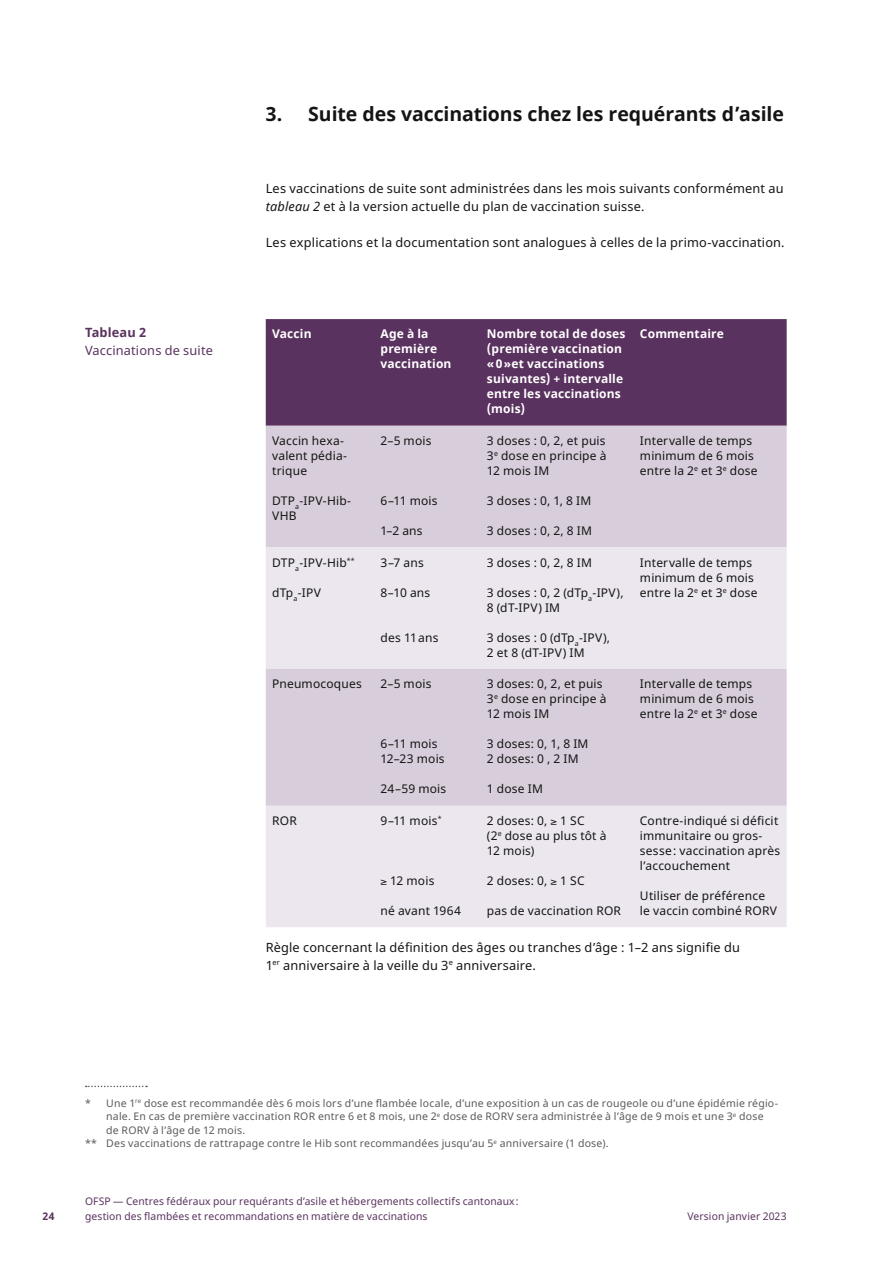
<style>
.page{position:relative;width:893px;height:1263px;background:#fff}
.page>*{position:absolute;margin:0;border:0;box-sizing:border-box;transform-origin:0 0}
.t1{font:700 19.5px "Noto Sans";letter-spacing:-.005em;color:#131413}
.t2{font:12.75px/18px "Noto Sans";letter-spacing:.015em;color:#131413}
.t3{font:12.75px "Noto Sans";letter-spacing:.01em;color:#5a325f}
.t4{font:700 12.75px "Noto Sans";letter-spacing:.01em;color:#5a325f}
.t5{font:12px/15px "Noto Sans";letter-spacing:.015em;color:#131413}
.t6{font:700 12px/15px "Noto Sans";letter-spacing:.015em;color:#fff}
.t7{font:10.5px "Noto Sans";letter-spacing:.02em;color:#5a5a5a}
.t8{font:10.5px/15px "Noto Sans";letter-spacing:.01em;color:#5a325f}
.t9{font:700 10.5px "Noto Sans";color:#5a325f}
.s1{font-style:italic}
</style>
<div class="page">
<svg style="left:86px;top:1086px;width:61px;height:1px"></svg>
<div style="left:266px;top:319px;width:521px;height:107px;background:#5a325f"></div>
<div style="left:266px;top:426px;width:521px;height:121px;background:#d8cedb"></div>
<svg style="left:266px;top:547px;width:521px;height:380px;background:#e4dee7"></svg>
<p class="t4" style="left:85px;top:323px;width:63px">Tableau 2</p>
<p class="t3" style="left:85px;top:341px;width:129px">Vaccinations de suite</p>
<h1 class="t1" style="left:266px;top:100px;width:520px">3. Suite des vaccinations chez les requérants dʼasile</h1>
<p class="t2" style="left:266px;top:180px;width:519px">Les vaccinations de suite sont administrées dans les mois suivants conformément au <span class="s1">tableau 2</span> et à la version actuelle du plan de vaccination suisse.</p>
<p class="t2" style="left:266px;top:234px;width:520px">Les explications et la documentation sont analogues à celles de la primo-vaccination.</p>
<p class="t6" style="left:272px;top:327px;width:41px">Vaccin</p>
<p class="t6" style="left:381px;top:327px;width:72px">Age à la première vaccination</p>
<p class="t6" style="left:487px;top:327px;width:140px">Nombre total de doses (première vaccination «0»et vaccinations suivantes) + intervalle entre les vaccinations (mois)</p>
<p class="t6" style="left:640px;top:327px;width:85px">Commentaire</p>
<p class="t5" style="left:272px;top:433px;width:76px">Vaccin hexa&shy;valent pédia&shy;trique</p>
<p class="t5" style="left:272px;top:493px;width:80px">DTP<sub>a</sub>-IPV-Hib-<br>VHB</p>
<p class="t5" style="left:487px;top:433px;width:121px;text-align:justify">3 doses : 0, 2, et puis 3<sup>e</sup> dose en principe à 12 mois IM</p>
<p class="t5" style="left:487px;top:493px;width:106px">3 doses : 0, 1, 8 IM</p>
<p class="t5" style="left:487px;top:523px;width:107px">3 doses : 0, 2, 8 IM</p>
<p class="t5" style="left:640px;top:433px;width:119px">Intervalle de temps minimum de 6 mois entre la 2<sup>e</sup> et 3<sup>e</sup> dose</p>
<p class="t5" style="left:381px;top:433px;width:52px">2–5 mois</p>
<p class="t5" style="left:381px;top:493px;width:58px">6–11 mois</p>
<p class="t5" style="left:381px;top:523px;width:44px">1–2 ans</p>
<p class="t5" style="left:272px;top:555px;width:84px">DTP<sub>a</sub>-IPV-Hib<sup>**</sup></p>
<p class="t5" style="left:272px;top:585px;width:50px">dTp<sub>a</sub>-IPV</p>
<p class="t5" style="left:381px;top:555px;width:45px">3–7 ans</p>
<p class="t5" style="left:381px;top:585px;width:51px">8–10 ans</p>
<p class="t5" style="left:381px;top:630px;width:59px">des 11ans</p>
<p class="t5" style="left:272px;top:677px;width:91px">Pneumocoques</p>
<p class="t5" style="left:381px;top:677px;width:52px">2–5 mois</p>
<p class="t5" style="left:381px;top:737px;width:66px">6–11 mois<br>12–23 mois</p>
<p class="t5" style="left:381px;top:782px;width:67px">24–59 mois</p>
<p class="t5" style="left:487px;top:555px;width:107px">3 doses : 0, 2, 8 IM</p>
<p class="t5" style="left:487px;top:585px;width:138px">3 doses : 0, 2 (dTp<sub>a</sub>-IPV),<br>8 (dT-IPV) IM</p>
<p class="t5" style="left:487px;top:630px;width:125px">3 doses : 0 (dTp<sub>a</sub>-IPV),<br>2 et 8 (dT-IPV) IM</p>
<p class="t5" style="left:487px;top:677px;width:121px">3 doses: 0, 2, et puis<br>3<sup>e</sup> dose en principe à<br>12 mois IM</p>
<p class="t5" style="left:487px;top:737px;width:103px">3 doses: 0, 1, 8 IM<br>2 doses: 0 , 2 IM</p>
<p class="t5" style="left:487px;top:782px;width:58px">1 dose IM</p>
<p class="t5" style="left:640px;top:555px;width:119px">Intervalle de temps minimum de 6 mois entre la 2<sup>e</sup> et 3<sup>e</sup> dose</p>
<p class="t5" style="left:640px;top:677px;width:119px">Intervalle de temps minimum de 6 mois entre la 2<sup>e</sup> et 3<sup>e</sup> dose</p>
<p class="t5" style="left:640px;top:813px;width:142px">Contre-indiqué si déficit immunitaire ou gros&shy;sesse: vaccination après lʼaccouchement</p>
<p class="t5" style="left:640px;top:888px;width:139px">Utiliser de préférence le vaccin combiné RORV</p>
<p class="t2" style="left:266px;top:938px;width:476px">Règle concernant la définition des âges ou tranches d’âge : 1–2 ans signifie du<br>1<sup>er</sup> anniversaire à la veille du 3<sup>e</sup> anniversaire.</p>
<p class="t5" style="left:272px;top:813px;width:26px">ROR</p>
<p class="t5" style="left:381px;top:813px;width:63px">9–11 mois<sup>*</sup></p>
<p class="t5" style="left:487px;top:813px;width:121px">2 doses: 0, ≥ 1 SC<br>(2<sup>e</sup> dose au plus tôt à<br>12 mois)</p>
<p class="t5" style="left:487px;top:873px;width:99px">2 doses: 0, ≥ 1 SC</p>
<p class="t5" style="left:487px;top:903px;width:136px">pas de vaccination ROR</p>
<p class="t5" style="left:381px;top:873px;width:55px">≥ 12 mois</p>
<p class="t5" style="left:381px;top:903px;width:82px">né avant 1964</p>
<p class="t9" style="left:43px;top:1209px;width:14px">24</p>
<p class="t7" style="left:85px;top:1095px;width:695px">* Une 1<sup>re</sup> dose est recommandée dès 6 mois lors dʼune flambée locale, dʼune exposition à un cas de rougeole ou dʼune épidémie régio-</p>
<p class="t7" style="left:106px;top:1109px;width:659px">nale. En cas de première vaccination ROR entre 6 et 8 mois, une 2<sup>e</sup> dose de RORV sera administrée à l’âge de 9 mois et une 3<sup>e</sup> dose</p>
<p class="t7" style="left:106px;top:1122px;width:140px">de RORV à l’âge de 12 mois.</p>
<p class="t7" style="left:85px;top:1136px;width:525px">** Des vaccinations de rattrapage contre le Hib sont recommandées jusquʼau 5<sup>e</sup> anniversaire (1 dose).</p>
<p class="t8" style="left:85px;top:1194px;width:435px">OFSP — Centres fédéraux pour requérants d’asile et hébergements collectifs cantonaux: gestion des flambées et recommandations en matière de vaccinations</p>
<p class="t8" style="left:687px;top:1209px;width:101px">Version janvier 2023</p>
</div>
